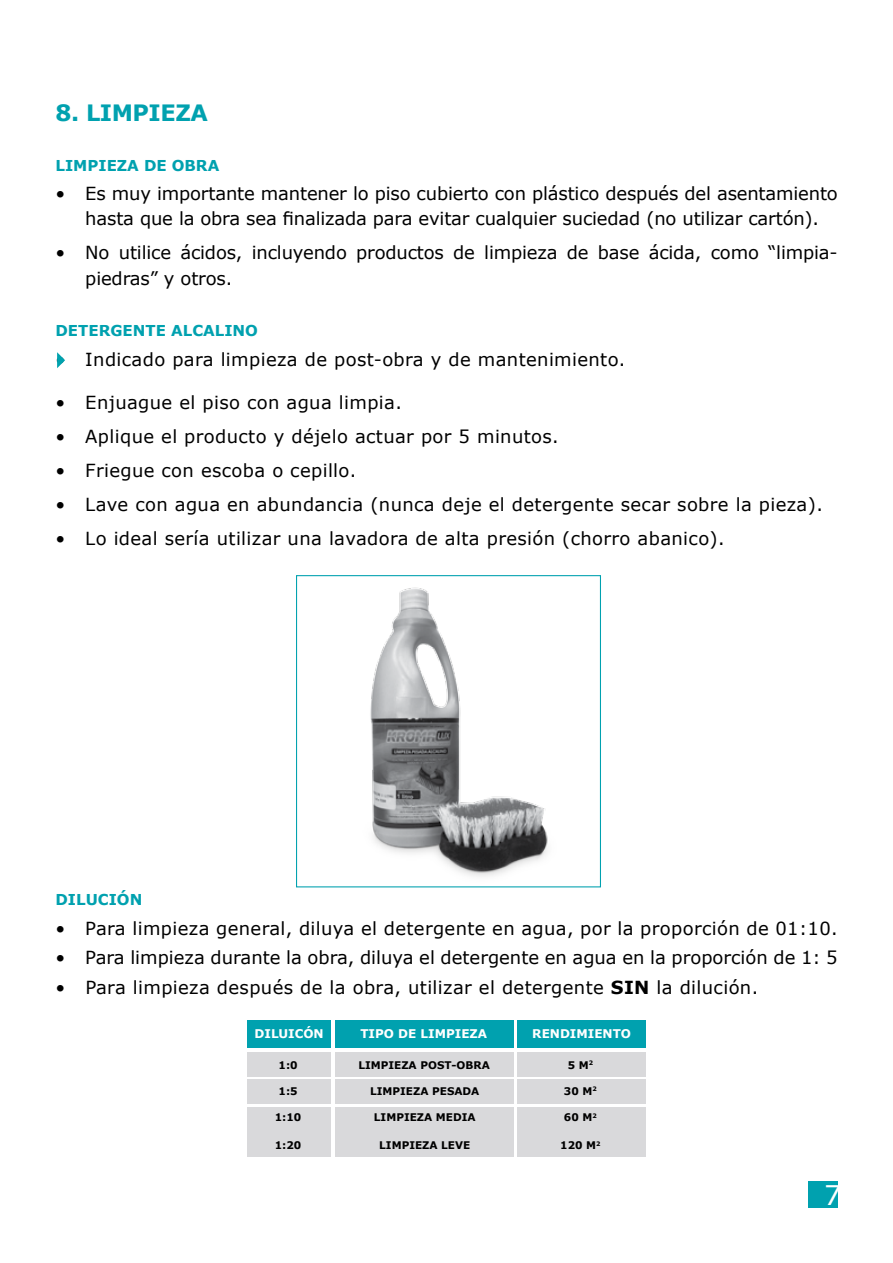
<style>
.page{position:relative;width:893px;height:1263px;background:#fff}
.page>*{position:absolute;margin:0;border:0;box-sizing:border-box;transform-origin:0 0}
.t1{font:27px "Verdana";color:#fff}
.t2{font:700 22.5px "Verdana";letter-spacing:-.02em;color:#00a1af}
.t3{font:18px "Verdana";letter-spacing:.02em;color:#000}
.t4{font:18px/25.5px "Verdana";letter-spacing:-.01em;color:#000}
.t5{font:18px "Verdana";color:#000}
.t6{font:700 15px "Verdana";color:#00a1af}
.t7{font:700 12px "Verdana";color:#fff}
.t8{font:700 10.5px "Verdana";color:#000}
.s1{font-weight:700}
</style>
<div class="page">
<div style="left:807px;top:1181px;width:30px;height:27px;background:#00a1af"></div>
<img style="left:370px;top:587px;width:178px;height:290px">
<div style="left:296px;top:575px;width:305px;height:312px;border:1px solid #00a1af"></div>
<svg style="left:57px;top:352px;width:8px;height:16px"></svg>
<div style="left:247px;top:1020px;width:84px;height:27px;background:#00a1af"></div>
<div style="left:247px;top:1052px;width:84px;height:24px;background:#d9d9db"></div>
<div style="left:247px;top:1079px;width:84px;height:25px;background:#d9d9db"></div>
<div style="left:247px;top:1107px;width:84px;height:24px;background:#d9d9db"></div>
<div style="left:247px;top:1133px;width:84px;height:24px;background:#d9d9db"></div>
<div style="left:335px;top:1020px;width:178px;height:27px;background:#00a1af"></div>
<div style="left:335px;top:1052px;width:178px;height:24px;background:#d9d9db"></div>
<div style="left:335px;top:1079px;width:178px;height:25px;background:#d9d9db"></div>
<div style="left:335px;top:1107px;width:178px;height:24px;background:#d9d9db"></div>
<div style="left:335px;top:1133px;width:178px;height:24px;background:#d9d9db"></div>
<div style="left:517px;top:1020px;width:129px;height:27px;background:#00a1af"></div>
<div style="left:517px;top:1052px;width:129px;height:24px;background:#d9d9db"></div>
<div style="left:517px;top:1079px;width:129px;height:25px;background:#d9d9db"></div>
<div style="left:517px;top:1107px;width:129px;height:24px;background:#d9d9db"></div>
<div style="left:517px;top:1133px;width:129px;height:24px;background:#d9d9db"></div>
<p class="t2" style="left:56px;top:97px;width:153px">8. LIM PIEZA</p>
<p class="t6" style="left:56px;top:155px;width:165px">LIM PIEZA DE OBRA</p>
<p class="t4" style="left:85px;top:180px;width:754px;text-indent:-30px">• Es muy importante mantener lo piso cubierto con plástico después del asentamiento hasta que la obra sea finalizada para evitar cualquier suciedad (no utilizar cartón).</p>
<p class="t4" style="left:85px;top:240px;width:754px;text-indent:-30px">• No utilice ácidos, incluyendo productos de limpieza de base ácida, como “limpia&shy;piedras” y otros.</p>
<p class="t6" style="left:56px;top:320px;width:204px">DETERGENTE ALCALINO</p>
<p class="t3" style="left:56px;top:347px;width:571px">• Indicado para limpieza de post-obra y de mantenimiento.</p>
<p class="t3" style="left:56px;top:390px;width:348px">• Enjuague el piso con agua limpia.</p>
<p class="t3" style="left:56px;top:424px;width:505px">• Aplique el producto y déjelo actuar por 5 minutos.</p>
<p class="t3" style="left:56px;top:458px;width:302px">• Friegue con escoba o cepillo.</p>
<p class="t3" style="left:56px;top:492px;width:769px">• Lave con agua en abundancia (nunca deje el detergente secar sobre la pieza).</p>
<p class="t3" style="left:56px;top:526px;width:671px">• Lo ideal sería utilizar una lavadora de alta presión (chorro abanico).</p>
<p class="t6" style="left:56px;top:888px;width:88px">DILUCIÓN</p>
<p class="t3" style="left:56px;top:916px;width:784px">• Para limpieza general, diluya el detergente en agua, por la proporción de 01:10.</p>
<p class="t5" style="left:56px;top:945px;width:784px">• Para limpieza durante la obra, diluya el detergente en agua en la proporción de 1: 5</p>
<p class="t3" style="left:56px;top:975px;width:704px">• Para limpieza después de la obra, utilizar el detergente <span class="s1">SIN</span> la dilución.</p>
<p class="t7" style="left:255px;top:1025px;width:44px">DILUICÓN</p>
<p class="t8" style="left:279px;top:1057px;width:21px">1:0</p>
<p class="t8" style="left:358px;top:1057px;width:31px">LIMPIEZ</p>
<p class="t8" style="left:409px;top:1057px;width:58px">A POST-OBR</p>
<p class="t8" style="left:482px;top:1057px;width:10px">A</p>
<p class="t8" style="left:568px;top:1057px;width:27px">5 M<sup>2</sup></p>
<p class="t8" style="left:564px;top:1084px;width:34px">30 M<sup>2</sup></p>
<p class="t8" style="left:564px;top:1110px;width:34px">60 M<sup>2</sup></p>
<p class="t8" style="left:560px;top:1138px;width:42px">120 M<sup>2</sup></p>
<p class="t7" style="left:360px;top:1025px;width:128px">TIPO DE LIM PIEZA</p>
<p class="t7" style="left:532px;top:1025px;width:100px">RENDIMIENTO</p>
<p class="t8" style="left:370px;top:1084px;width:31px">LIMPIEZ</p>
<p class="t8" style="left:420px;top:1084px;width:61px">A PE SADA</p>
<p class="t8" style="left:374px;top:1110px;width:31px">LIMPIEZ</p>
<p class="t8" style="left:424px;top:1110px;width:30px">A MEDI</p>
<p class="t8" style="left:467px;top:1110px;width:10px">A</p>
<p class="t8" style="left:379px;top:1138px;width:31px">LIMPIEZ</p>
<p class="t8" style="left:430px;top:1138px;width:41px">A LEVE</p>
<p class="t8" style="left:279px;top:1084px;width:21px">1:5</p>
<p class="t8" style="left:275px;top:1110px;width:28px">1:10</p>
<p class="t8" style="left:275px;top:1138px;width:28px">1:20</p>
<h1 class="t1" style="left:824px;top:1177px;width:19px">7</h1>
</div>
